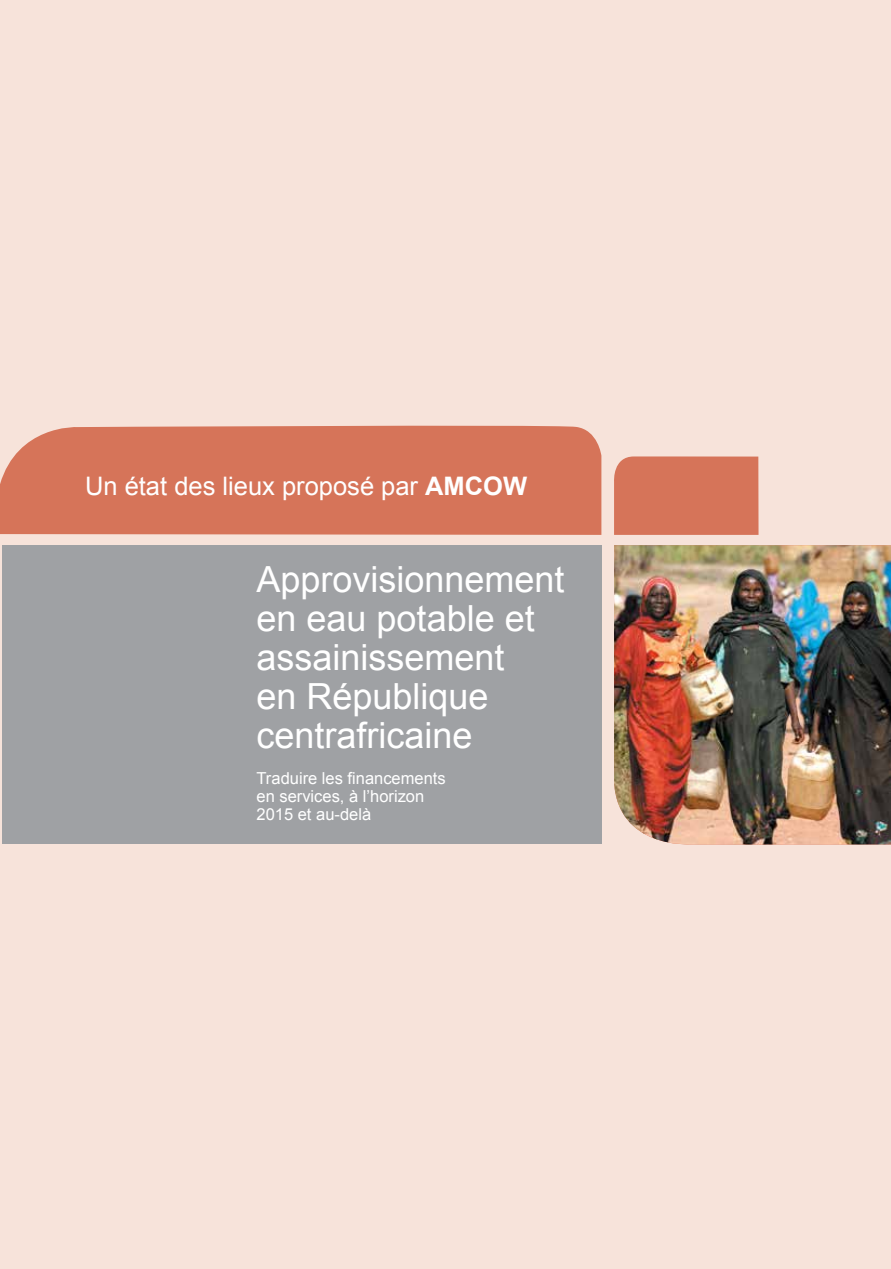
<style>
.page{position:relative;width:891px;height:1269px;background:#f7e3da}
.page>*{position:absolute;margin:0;border:0;box-sizing:border-box;transform-origin:0 0}
.t1{font:36px/39px "Arial";color:#fff}
.t2{font:25.5px "Arial";color:#fff}
.t3{font:16.5px/18px "Arial";color:#fff}
.s1{font-weight:700}
</style>
<div class="page">
<div style="left:0;top:425px;width:601px;height:110px;background:#d67459"></div>
<div style="left:2px;top:545px;width:599px;height:299px;background:#9fa1a4"></div>
<div style="left:614px;top:456px;width:145px;height:79px;background:#d67459"></div>
<img style="left:614px;top:545px;width:277px;height:300px">
<p class="t2" style="left:85px;top:470px;width:444px">Un état des lieux proposé par <span class="s1">AMCOW</span></p>
<p class="t1" style="left:257px;top:560px;width:310px">Approvisionnement en eau potable et assainissement<br>en République centrafricaine</p>
<p class="t3" style="left:257px;top:769px;width:191px">Traduire les financements en services, à l’horizon<br>2015 et au-delà</p>
</div>
